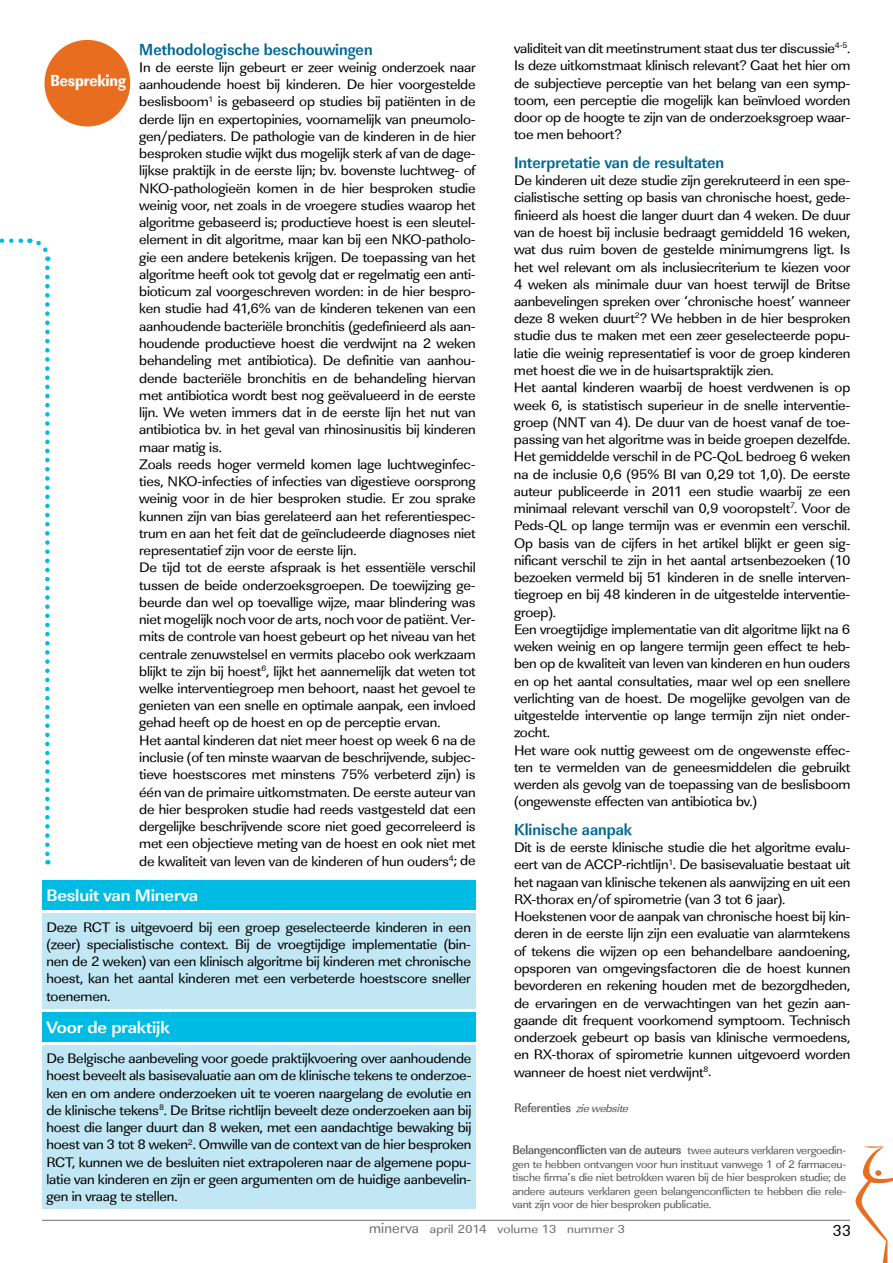
<style>
.page{position:relative;width:893px;height:1263px;background:#fff}
.page>*{position:absolute;margin:0;border:0;box-sizing:border-box;transform-origin:0 0}
.t1{font:700 17.1px "Linear Std";letter-spacing:-.01em;color:#fff;scale:1.05 1}
.t2{font:700 16.5px "Linear Std Cd";color:#006892}
.t3{font:16.5px "Linear Std Nr Xbold";letter-spacing:-.01em;color:#fff}
.t4{font:16.5px "Linear Std";color:#000}
.t5{font:14.25px/17.2px "Linear Std";letter-spacing:-.015em;color:#000;scale:1.05 1}
.t6{font:500 12.9px "Linear Std Nr";letter-spacing:-.02em;color:#58595b;scale:1.05 1}
.t7{font:12.15px "Linear Std";letter-spacing:.01em;color:#6d6e71;scale:1.11 1}
.t8{font:11.4px/13.5px "Linear Std";letter-spacing:-.02em;color:#58595b;text-align:justify;scale:1.05 1}
.s1{font-family:"Linear Std";font-weight:400;font-style:italic;font-size:11.4px}
.s2{font-family:"Linear Std";font-weight:400;font-size:11.4px}
.s3{font-size:15px}
</style>
<div class="page">
<hr style="left:42px;top:1220px;width:808px;height:1px;background:#6d6e71">
<svg style="left:855px;top:1146px;width:38px;height:117px"></svg>
<div style="left:44px;top:40px;width:86px;height:86px;background:#e86d1f;border-radius:50%"></div>
<svg style="left:0;top:238px;width:51px;height:23px"></svg>
<svg style="left:45px;top:268px;width:5px;height:596px"></svg>
<div style="left:42px;top:1045px;width:434px;height:163px;background:#c1e7f5"></div>
<svg style="left:42px;top:880px;width:434px;height:162px;background:#7bd7ef"></svg>
<p class="t3" style="left:51px;top:70px;width:77px">Bespreking</p>
<p class="t2" style="left:139px;top:39px;width:235px">Methodologische beschouwingen</p>
<p class="t5" style="left:139px;top:59px;width:322px">In de eerste lijn gebeurt er zeer weinig onderzoek naar aanhoudende hoest bij kinderen. De hier voorgestelde beslisboom<sup>1</sup> is gebaseerd op studies bij patiënten in de derde lijn en expertopinies, voornamelijk van pneumolo&shy;gen/pediaters. De pathologie van de kinderen in de hier besproken studie wijkt dus mogelijk sterk af van de dage&shy;lijkse praktijk in de eerste lijn; bv. bovenste luchtweg- of NKO-pathologieën komen in de hier besproken studie weinig voor, net zoals in de vroegere studies waarop het algoritme gebaseerd is; productieve hoest is een sleutel&shy;element in dit algoritme, maar kan bij een NKO-patholo&shy;gie een andere betekenis krijgen. De toepassing van het algoritme heeft ook tot gevolg dat er regelmatig een anti&shy;bioticum zal voorgeschreven worden: in de hier bespro&shy;ken studie had 41,6% van de kinderen tekenen van een aanhoudende bacteriële bronchitis (gedefinieerd als aan&shy;houdende productieve hoest die verdwijnt na 2 weken behandeling met antibiotica). De definitie van aanhou&shy;dende bacteriële bronchitis en de behandeling hiervan met antibiotica wordt best nog geëvalueerd in de eerste lijn. We weten immers dat in de eerste lijn het nut van antibiotica bv. in het geval van rhinosinusitis bij kinderen maar matig is.<br>Zoals reeds hoger vermeld komen lage luchtweginfec&shy;ties, NKO-infecties of infecties van digestieve oorsprong weinig voor in de hier besproken studie. Er zou sprake kunnen zijn van bias gerelateerd aan het referentiespec&shy;trum en aan het feit dat de geïncludeerde diagnoses niet representatief zijn voor de eerste lijn.<br>De tijd tot de eerste afspraak is het essentiële verschil tussen de beide onderzoeksgroepen. De toewijzing ge&shy;beurde dan wel op toevallige wijze, maar blindering was niet mogelijk noch voor de arts, noch voor de patiënt. Ver&shy;mits de controle van hoest gebeurt op het niveau van het centrale zenuwstelsel en vermits placebo ook werkzaam blijkt te zijn bij hoest<sup>6</sup>, lijkt het aannemelijk dat weten tot welke interventiegroep men behoort, naast het gevoel te genieten van een snelle en optimale aanpak, een invloed gehad heeft op de hoest en op de perceptie ervan.<br>Het aantal kinderen dat niet meer hoest op week 6 na de inclusie (of ten minste waarvan de beschrijvende, subjec&shy;tieve hoestscores met minstens 75% verbeterd zijn) is één van de primaire uitkomstmaten. De eerste auteur van de hier besproken studie had reeds vastgesteld dat een dergelijke beschrijvende score niet goed gecorreleerd is met een objectieve meting van de hoest en ook niet met de kwaliteit van leven van de kinderen of hun ouders<sup>4</sup>; de</p>
<p class="t1" style="left:46px;top:885px;width:146px">Besluit van Minerva</p>
<p class="t5" style="left:46px;top:918px;width:406px;text-align:justify">Deze RCT is uitgevoerd bij een groep geselecteerde kinderen in een (zeer) specialistische context. Bij de vroegtijdige implementatie (bin&shy;nen de 2 weken) van een klinisch algoritme bij kinderen met chronische hoest, kan het aantal kinderen met een verbeterde hoestscore sneller toenemen.</p>
<p class="t1" style="left:46px;top:1017px;width:119px">Voor de praktijk</p>
<p class="t5" style="left:46px;top:1050px;width:406px;text-align:justify">De Belgische aanbeveling voor goede praktijkvoering over aanhoudende hoest beveelt als basisevaluatie aan om de klinische tekens te onderzoe&shy;ken en om andere onderzoeken uit te voeren naargelang de evolutie en de klinische tekens<sup>8</sup>. De Britse richtlijn beveelt deze onderzoeken aan bij hoest die langer duurt dan 8 weken, met een aandachtige bewaking bij hoest van 3 tot 8 weken<sup>2</sup>. Omwille van de context van de hier besproken RCT, kunnen we de besluiten niet extrapoleren naar de algemene popu&shy;latie van kinderen en zijn er geen argumenten om de huidige aanbevelin&shy;gen in vraag te stellen.</p>
<p class="t5" style="left:514px;top:40px;width:322px;text-align:justify">validiteit van dit meetinstrument staat dus ter discussie<sup>4-5</sup>.<br>Is deze uitkomstmaat klinisch relevant? Gaat het hier om de subjectieve perceptie van het belang van een symp&shy;toom, een perceptie die mogelijk kan beïnvloed worden door op de hoogte te zijn van de onderzoeksgroep waar&shy;toe men behoort?</p>
<p class="t2" style="left:514px;top:153px;width:212px">Interpretatie van de resultaten</p>
<p class="t5" style="left:514px;top:172px;width:322px">De kinderen uit deze studie zijn gerekruteerd in een spe&shy;cialistische setting op basis van chronische hoest, gede&shy;finieerd als hoest die langer duurt dan 4 weken. De duur van de hoest bij inclusie bedraagt gemiddeld 16 weken, wat dus ruim boven de gestelde minimumgrens ligt. Is het wel relevant om als inclusiecriterium te kiezen voor 4 weken als minimale duur van hoest terwijl de Britse aanbevelingen spreken over ‘chronische hoest’ wanneer deze 8 weken duurt<sup>2</sup>? We hebben in de hier besproken studie dus te maken met een zeer geselecteerde popu&shy;latie die weinig representatief is voor de groep kinderen met hoest die we in de huisartspraktijk zien.<br>Het aantal kinderen waarbij de hoest verdwenen is op week 6, is statistisch superieur in de snelle interventie&shy;groep (NNT van 4). De duur van de hoest vanaf de toe&shy;passing van het algoritme was in beide groepen dezelfde.<br>Het gemiddelde verschil in de PC-QoL bedroeg 6 weken na de inclusie 0,6 (95% BI van 0,29 tot 1,0). De eerste auteur publiceerde in 2011 een studie waarbij ze een minimaal relevant verschil van 0,9 vooropstelt<sup>7</sup>. Voor de Peds-QL op lange termijn was er evenmin een verschil.<br>Op basis van de cijfers in het artikel blijkt er geen sig&shy;nificant verschil te zijn in het aantal artsenbezoeken (10 bezoeken vermeld bij 51 kinderen in de snelle interven&shy;tiegroep en bij 48 kinderen in de uitgestelde interventie&shy;groep).<br>Een vroegtijdige implementatie van dit algoritme lijkt na 6 weken weinig en op langere termijn geen effect te heb&shy;ben op de kwaliteit van leven van kinderen en hun ouders en op het aantal consultaties, maar wel op een snellere verlichting van de hoest. De mogelijke gevolgen van de uitgestelde interventie op lange termijn zijn niet onder&shy;zocht.<br>Het ware ook nuttig geweest om de ongewenste effec&shy;ten te vermelden van de geneesmiddelen die gebruikt werden als gevolg van de toepassing van de beslisboom (ongewenste effecten van antibiotica bv.)</p>
<p class="t2" style="left:514px;top:819px;width:120px">Klinische aanpak</p>
<p class="t5" style="left:514px;top:839px;width:322px">Dit is de eerste klinische studie die het algoritme evalu&shy;eert van de ACCP-richtlijn<sup>1</sup>. De basisevaluatie bestaat uit het nagaan van klinische tekenen als aanwijzing en uit een RX-thorax en/of spirometrie (van 3 tot 6 jaar).<br>Hoekstenen voor de aanpak van chronische hoest bij kin&shy;deren in de eerste lijn zijn een evaluatie van alarmtekens of tekens die wijzen op een behandelbare aandoening, opsporen van omgevingsfactoren die de hoest kunnen bevorderen en rekening houden met de bezorgdheden, de ervaringen en de verwachtingen van het gezin aan&shy;gaande dit frequent voorkomend symptoom. Technisch onderzoek gebeurt op basis van klinische vermoedens, en RX-thorax of spirometrie kunnen uitgevoerd worden wanneer de hoest niet verdwijnt<sup>8</sup>.</p>
<p class="t6" style="left:514px;top:1100px;width:111px">Referenties <span class="s1">zie website</span></p>
<p class="t6" style="left:512px;top:1142px;width:319px">Belangenconflicten van de auteurs <span class="s2">twee auteurs verklaren vergoedin-</span></p>
<p class="t8" style="left:512px;top:1157px;width:319px">gen te hebben ontvangen voor hun instituut vanwege 1 of 2 farmaceu&shy;tische firma’s die niet betrokken waren bij de hier besproken studie; de andere auteurs verklaren geen belangenconflicten te hebben die rele&shy;vant zijn voor de hier besproken publicatie.</p>
<p class="t7" style="left:369px;top:1222px;width:232px"><span class="s3">minerva</span> april 2014 volume 13 nummer 3</p>
<p class="t4" style="left:832px;top:1221px;width:20px">33</p>
</div>
